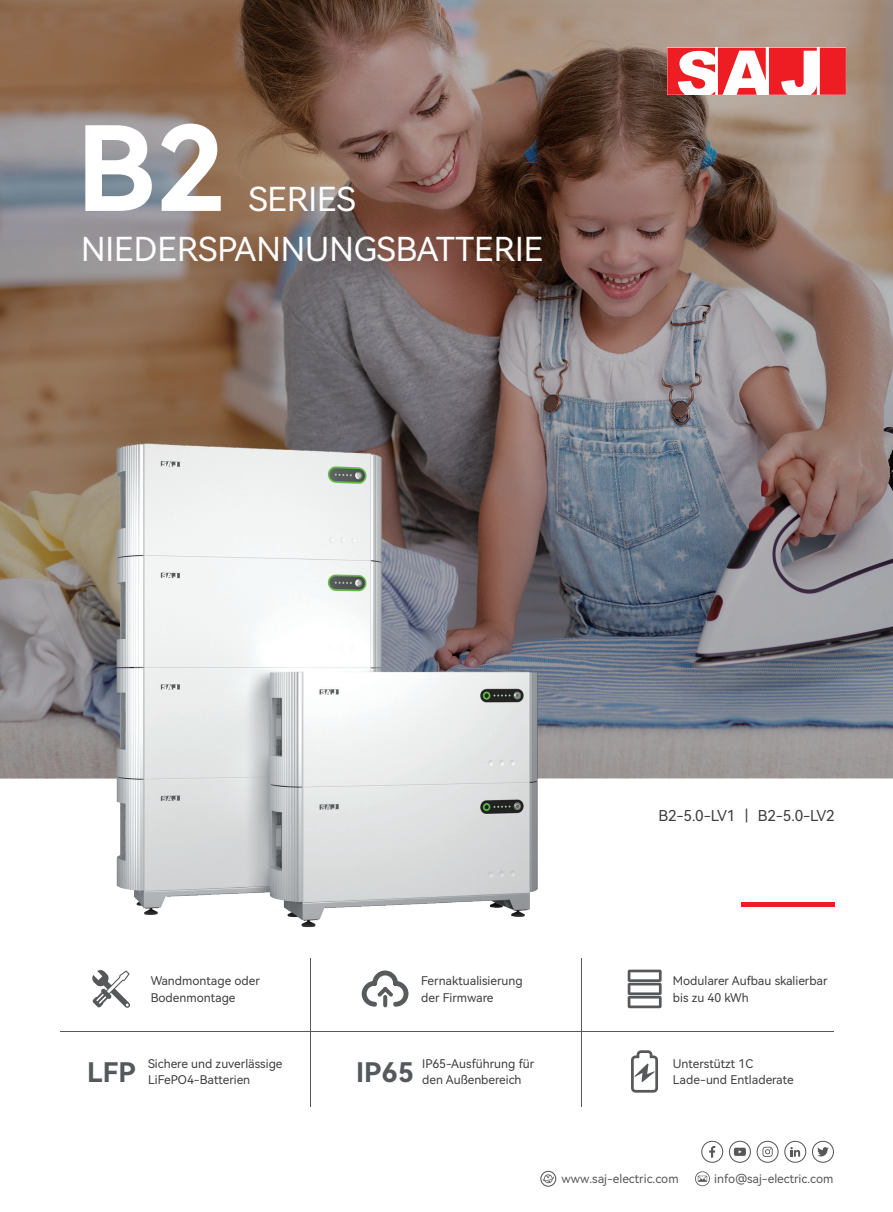
<style>
.page{position:relative;width:893px;height:1212px;background:#fff}
.page>*{position:absolute;margin:0;border:0;box-sizing:border-box;transform-origin:0 0}
.t1{font:117px "Harmony OS Sans SC Bold";color:#fff}
.t2{font:33px/50.2px "Harmony OS Sans SC";color:#fff}
.t3{font:27px "Harmony OS Sans SC Bold";color:#57585a}
.t4{font:15px "Harmony OS Sans SC";letter-spacing:-.01em;color:#3e3e3f}
.t5{font:12px/16.5px "Harmony OS Sans SC";color:#3e3e3f}
.t6{font:12px "Harmony OS Sans SC";color:#57585a}
</style>
<div class="page">
<img style="left:0;top:0;width:893px;height:778px">
<div style="left:741px;top:902px;width:93px;height:5px;background:#ee1d23"></div>
<svg style="left:667px;top:48px;width:150px;height:47px"></svg>
<div style="left:820px;top:48px;width:26px;height:47px;background:#ee1d23"></div>
<hr style="left:581px;top:957px;width:1px;height:149px;background:#57585a">
<hr style="left:311px;top:957px;width:1px;height:149px;background:#57585a">
<hr style="left:60px;top:1032px;width:773px;height:1px;background:#57585a">
<svg style="left:628px;top:969px;width:34px;height:39px"></svg>
<svg style="left:92px;top:970px;width:38px;height:38px"></svg>
<svg style="left:542px;top:1174px;width:12px;height:9px"></svg>
<div style="left:540px;top:1171px;width:16px;height:16px;border:1px solid #57585a;border-radius:50%"></div>
<svg style="left:695px;top:1171px;width:15px;height:15px"></svg>
<div style="left:701px;top:1141px;width:22px;height:22px;border:1px solid #57585a;border-radius:50%"></div>
<div style="left:729px;top:1141px;width:22px;height:22px;border:1px solid #57585a;border-radius:50%"></div>
<div style="left:757px;top:1141px;width:22px;height:22px;border:1px solid #57585a;border-radius:50%"></div>
<div style="left:784px;top:1141px;width:22px;height:22px;border:1px solid #57585a;border-radius:50%"></div>
<div style="left:812px;top:1141px;width:22px;height:22px;border:1px solid #57585a;border-radius:50%"></div>
<svg style="left:817px;top:1147px;width:12px;height:10px"></svg>
<svg style="left:790px;top:1147px;width:10px;height:9px"></svg>
<svg style="left:762px;top:1147px;width:11px;height:10px"></svg>
<svg style="left:734px;top:1148px;width:12px;height:8px"></svg>
<svg style="left:709px;top:1146px;width:6px;height:11px"></svg>
<svg style="left:362px;top:970px;width:47px;height:37px"></svg>
<svg style="left:383px;top:995px;width:4px;height:12px"></svg>
<svg style="left:631px;top:1050px;width:27px;height:42px"></svg>
<img style="left:108px;top:433px;width:438px;height:495px">
<h1 class="t1" style="left:76px;top:87px;width:151px">B2</h1>
<h2 class="t2" style="left:81px;top:173px;width:464px;text-indent:168px">SERIES<br>NIEDERSPANNUNGSBATTERIE</h2>
<p class="t4" style="left:658px;top:805px;width:178px">B2-5.0-LV1 ｜ B2-5.0-LV2</p>
<p class="t5" style="left:151px;top:972px;width:111px">Wandmontage oder<br>Bodenmontage</p>
<p class="t5" style="left:673px;top:972px;width:156px">Modularer Aufbau skalierbar bis zu 40 kWh</p>
<p class="t5" style="left:421px;top:972px;width:103px">Fernaktualisierung der Firmware</p>
<p class="t5" style="left:148px;top:1055px;width:136px">Sichere und zuverlässige<br>LiFePO4-Batterien</p>
<h3 class="t3" style="left:87px;top:1053px;width:50px">LFP</h3>
<h3 class="t3" style="left:356px;top:1053px;width:59px">IP65</h3>
<p class="t5" style="left:422px;top:1055px;width:114px">IP65-Ausführung für den Außenbereich</p>
<p class="t5" style="left:673px;top:1055px;width:122px">Unterstützt 1C<br>Lade-und Entladerate</p>
<p class="t6" style="left:561px;top:1171px;width:119px">www.saj-electric.com</p>
<p class="t6" style="left:714px;top:1171px;width:121px">info@saj-electric.com</p>
</div>
